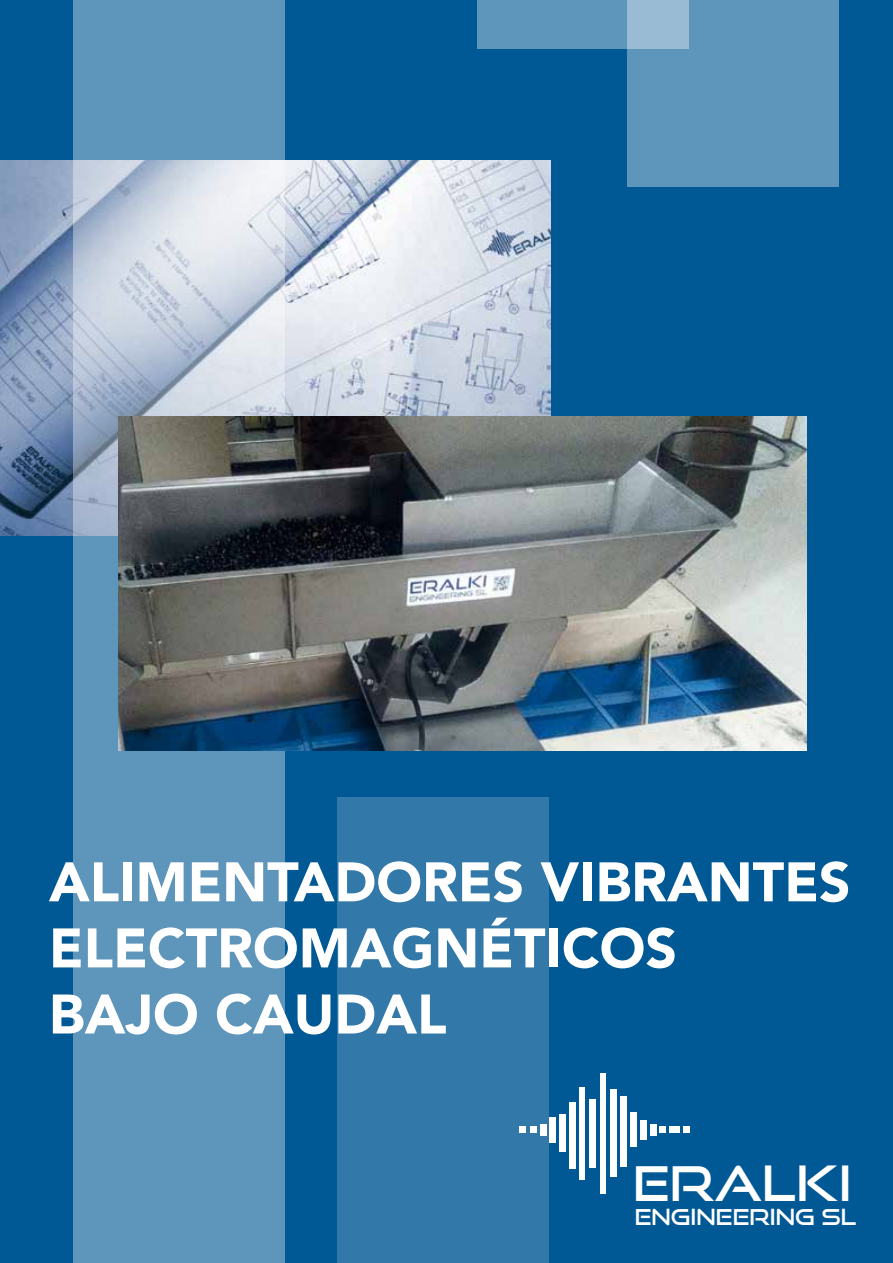
<style>
.page{position:relative;width:893px;height:1263px;background:#005894}
.page>*{position:absolute;margin:0;border:0;box-sizing:border-box;transform-origin:0 0}
.t1{font:900 55.05px/66.2px "Avenir";color:#fff}
.t2{font:48.3px "Good Times Rg";color:#fff}
.t3{font:22.2px "Good Times Rg";color:#fff}
</style>
<div class="page">
<img style="left:0;top:161px;width:550px;height:375px">
<div style="left:337px;top:797px;width:211px;height:466px;background:#3278a8"></div>
<div style="left:478px;top:0;width:211px;height:49px;background:#5e95bb"></div>
<div style="left:600px;top:1073px;width:6px;height:120px;background:#fff"></div>
<div style="left:580px;top:1087px;width:5px;height:92px;background:#fff"></div>
<div style="left:610px;top:1089px;width:6px;height:87px;background:#fff"></div>
<div style="left:589px;top:1099px;width:6px;height:69px;background:#fff"></div>
<div style="left:570px;top:1102px;width:6px;height:67px;background:#fff"></div>
<div style="left:560px;top:1114px;width:6px;height:38px;background:#fff"></div>
<div style="left:620px;top:1096px;width:6px;height:71px;background:#fff"></div>
<div style="left:630px;top:1113px;width:6px;height:34px;background:#fff"></div>
<div style="left:640px;top:1120px;width:6px;height:20px;background:#fff"></div>
<div style="left:650px;top:1124px;width:6px;height:11px;background:#fff"></div>
<div style="left:540px;top:1124px;width:6px;height:11px;background:#fff"></div>
<div style="left:659px;top:1126px;width:7px;height:7px;background:#fff"></div>
<div style="left:670px;top:1126px;width:6px;height:7px;background:#fff"></div>
<div style="left:673px;top:1126px;width:6px;height:7px;background:#fff"></div>
<div style="left:683px;top:1126px;width:6px;height:7px;background:#fff"></div>
<div style="left:530px;top:1126px;width:7px;height:7px;background:#fff"></div>
<div style="left:520px;top:1126px;width:6px;height:7px;background:#fff"></div>
<div style="left:550px;top:1117px;width:6px;height:26px;background:#fff"></div>
<svg style="left:73px;top:0;width:211px;height:1263px;background:#7ba5c4"></svg>
<svg style="left:628px;top:0;width:211px;height:187px;background:#6297bc"></svg>
<img style="left:118px;top:417px;width:688px;height:333px">
<p class="t1" style="left:49px;top:850px;width:803px">ALIMENTADORES VIBRANTES<br>ELECTROMAGNÉTICOS<br>BAJO CAUDAL</p>
<p class="t2" style="left:633px;top:1156px;width:220px">ERALKI</p>
<p class="t3" style="left:635px;top:1204px;width:223px">ENGINEERING SL</p>
</div>
